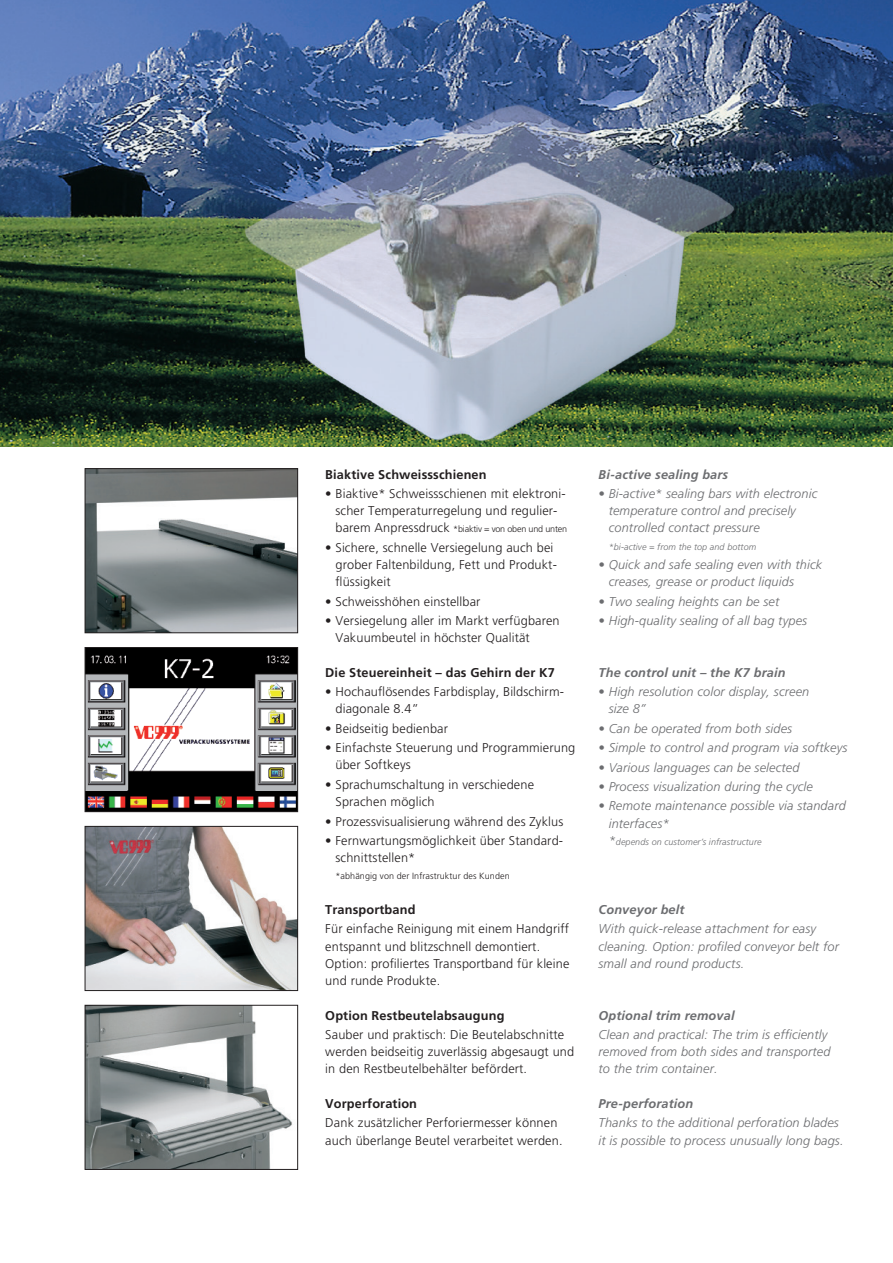
<style>
.page{position:relative;width:893px;height:1263px;background:#fff}
.page>*{position:absolute;margin:0;border:0;box-sizing:border-box;transform-origin:0 0}
.t1{font:300 12.75px/17.2px "Frutiger";letter-spacing:.01em;color:#231f20}
.t2{font:italic 300 12.75px/17.2px "Frutiger";letter-spacing:.01em;color:#6c6d70}
.t3{font:700 12.75px "Frutiger";letter-spacing:.01em;color:#231f20}
.t4{font:italic 700 12.75px "Frutiger";letter-spacing:.01em;color:#6c6d70}
.t5{font:italic 300 9px "Frutiger";letter-spacing:.01em;color:#6c6d70}
.t6{font:300 9px "Frutiger";letter-spacing:-.02em;color:#231f20}
.t7{font:300 9px "Frutiger";letter-spacing:.01em;color:#231f20}
.s1{font-size:12.75px}
.s2{font-style:normal}
</style>
<div class="page">
<img style="left:0;top:0;width:893px;height:446px">
<img style="left:87px;top:470px;width:209px;height:161px">
<div style="left:85px;top:468px;width:213px;height:165px;border:1px solid #231f20"></div>
<img style="left:87px;top:649px;width:209px;height:161px">
<div style="left:85px;top:647px;width:213px;height:165px;border:1px solid #231f20"></div>
<img style="left:87px;top:828px;width:209px;height:161px">
<div style="left:85px;top:826px;width:213px;height:165px;border:1px solid #231f20"></div>
<img style="left:87px;top:1007px;width:205px;height:160px">
<div style="left:85px;top:1005px;width:213px;height:164px;border:1px solid #231f20"></div>
<p class="t3" style="left:325px;top:467px;width:163px">Biaktive Schweissschienen</p>
<p class="t1" style="left:325px;top:485px;width:242px;text-align:center">• Biaktive* Schweissschienen mit elektroni&shy;scher Temperaturregelung und regulier-</p>
<p class="t6" style="left:335px;top:524px;width:233px"><span class="s1">barem Anpressdruck</span> *biaktiv = von oben und unten</p>
<p class="t1" style="left:335px;top:539px;width:223px;text-indent:-10px">• Sichere, schnelle Versiegelung auch bei grober Faltenbildung, Fett und Produkt&shy;flüssigkeit</p>
<p class="t1" style="left:325px;top:593px;width:157px">• Schweisshöhen einstellbar</p>
<p class="t1" style="left:335px;top:612px;width:226px;text-indent:-10px">• Versiegelung aller im Markt verfügbaren<br>Vakuumbeutel in höchster Qualität</p>
<p class="t3" style="left:325px;top:665px;width:231px">Die Steuereinheit – das Gehirn der K7</p>
<p class="t1" style="left:335px;top:683px;width:230px;text-indent:-10px">• Hochauflösendes Farbdisplay, Bildschirm&shy;diagonale 8.4”</p>
<p class="t1" style="left:325px;top:720px;width:124px">• Beidseitig bedienbar</p>
<p class="t1" style="left:335px;top:739px;width:241px;text-indent:-10px">• Einfachste Steuerung und Programmierung über Softkeys</p>
<p class="t1" style="left:335px;top:776px;width:200px;text-indent:-10px">• Sprachumschaltung in verschiedene<br>Sprachen möglich</p>
<p class="t1" style="left:325px;top:812px;width:240px">• Prozessvisualisierung während des Zyklus</p>
<p class="t1" style="left:335px;top:832px;width:229px;text-indent:-10px">• Fernwartungsmöglichkeit über Standard&shy;schnittstellen*</p>
<p class="t7" style="left:335px;top:871px;width:176px">*abhängig von der Infrastruktur des Kunden</p>
<p class="t3" style="left:325px;top:902px;width:92px">Transportband</p>
<p class="t1" style="left:325px;top:920px;width:246px">Für einfache Reinigung mit einem Handgriff entspannt und blitzschnell demontiert.<br>Option: profiliertes Transportband für kleine und runde Produkte.</p>
<p class="t3" style="left:325px;top:1007px;width:181px">Option Restbeutelabsaugung</p>
<p class="t1" style="left:325px;top:1026px;width:250px">Sauber und praktisch: Die Beutelabschnitte werden beidseitig zuverlässig abgesaugt und in den Restbeutelbehälter befördert.</p>
<p class="t3" style="left:325px;top:1096px;width:93px">Vorperforation</p>
<p class="t1" style="left:325px;top:1114px;width:239px">Dank zusätzlicher Perforiermesser können auch überlange Beutel verarbeitet werden.</p>
<p class="t4" style="left:598px;top:467px;width:131px">Bi-active sealing bars</p>
<p class="t2" style="left:609px;top:485px;width:210px;text-indent:-10px">• Bi-active* sealing bars with electronic temperature control and precisely controlled contact pressure</p>
<p class="t5" style="left:609px;top:541px;width:149px">*bi-active = from the top and bottom</p>
<p class="t2" style="left:609px;top:556px;width:215px;text-indent:-10px">• Quick and safe sealing even with thick creases, grease or product liquids</p>
<p class="t2" style="left:598px;top:593px;width:182px">• Two sealing heights can be set</p>
<p class="t2" style="left:598px;top:612px;width:210px">• High-quality sealing of all bag types</p>
<p class="t4" style="left:598px;top:665px;width:189px">The control unit – the K7 brain</p>
<p class="t2" style="left:609px;top:683px;width:202px;text-indent:-10px"><span class="s2">•</span> High resolution color display, screen size 8”</p>
<p class="t2" style="left:598px;top:720px;width:195px">• Can be operated from both sides</p>
<p class="t2" style="left:598px;top:739px;width:251px">• Simple to control and program via softkeys</p>
<p class="t2" style="left:598px;top:758px;width:203px">• Various languages can be selected</p>
<p class="t2" style="left:598px;top:778px;width:216px">• Process visualization during the cycle</p>
<p class="t2" style="left:609px;top:797px;width:239px;text-indent:-10px">• Remote maintenance possible via standard interfaces*</p>
<p class="t5" style="left:609px;top:836px;width:154px"><span class="s1">*</span>depends on customer’s infrastructure</p>
<p class="t4" style="left:598px;top:902px;width:87px">Conveyor belt</p>
<p class="t2" style="left:598px;top:920px;width:242px">With quick-release attachment for easy cleaning. Option: profiled conveyor belt for small and round products.</p>
<p class="t4" style="left:598px;top:1007px;width:138px">Optional trim removal</p>
<p class="t2" style="left:598px;top:1026px;width:234px">Clean and practical: The trim is efficiently removed from both sides and transported to the trim container.</p>
<p class="t4" style="left:598px;top:1096px;width:96px">Pre-perforation</p>
<p class="t2" style="left:598px;top:1114px;width:247px">Thanks to the additional perforation blades it is possible to process unusually long bags.</p>
</div>
